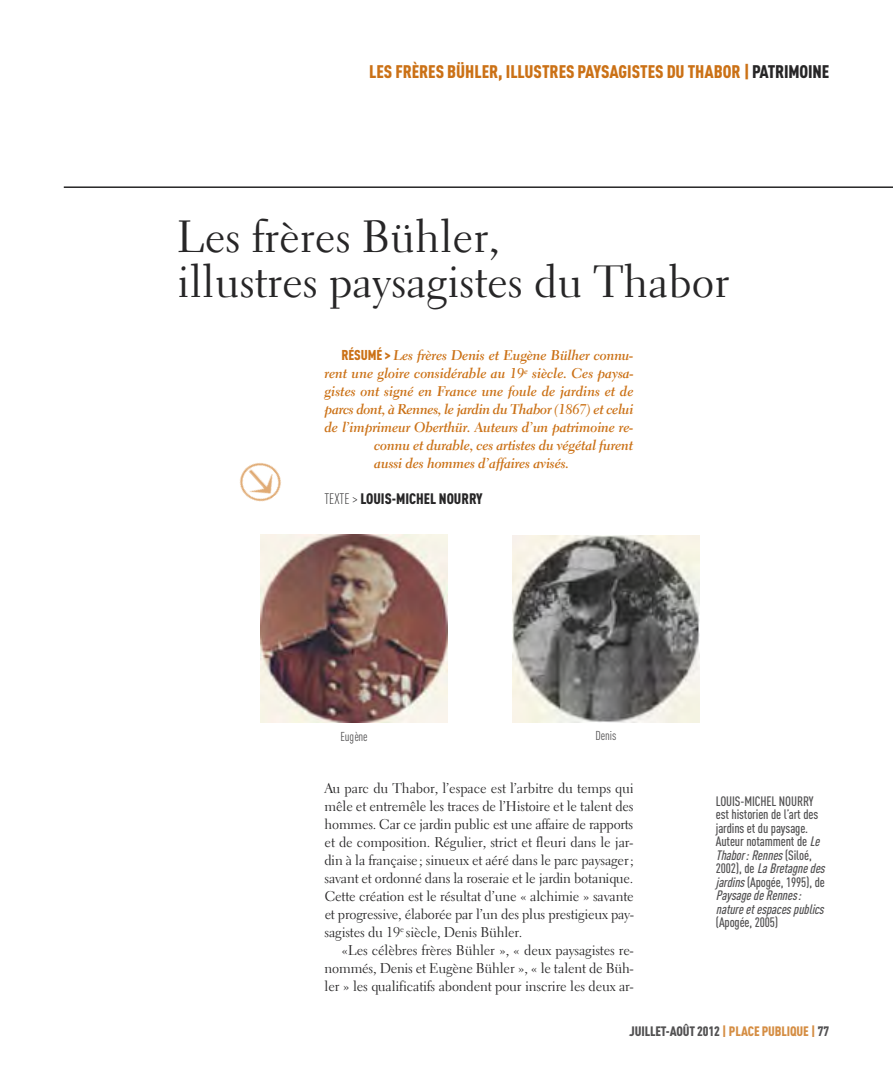
<style>
.page{position:relative;width:893px;height:1085px;background:#fff}
.page>*{position:absolute;margin:0;border:0;box-sizing:border-box;transform-origin:0 0}
.t1{font:45px/45px "Electra LT";color:#272627}
.t2{font:900 18px "DIN Cond";color:#cb7116}
.t3{font:900 15px "DIN Cond";color:#272627}
.t4{font:14.1px/18px "Electra LT";letter-spacing:-.01em;color:#272627;text-align:justify}
.t5{font:14.1px "Electra LT Bold Cursive";letter-spacing:-.015em;color:#cb7116}
.t6{font:500 13.5px/13.5px "DIN Cond";letter-spacing:-.01em;color:#525152}
.t7{font:900 13.5px "DIN Cond";letter-spacing:-.01em;color:#525152}
.t8{font:12.75px "DIN Cond";letter-spacing:-.005em;color:#525152}
.s1{color:#272627}
.s2{font-family:"DIN Cond";font-weight:900}
.s3{font-weight:300}
.s4{font-style:italic}
.s5{color:#d58e44}
</style>
<div class="page">
<img style="left:239px;top:463px;width:42px;height:39px">
<img style="left:260px;top:534px;width:188px;height:188px">
<img style="left:512px;top:535px;width:187px;height:187px">
<hr style="left:64px;top:186px;width:829px;height:2px;background:#272627">
<p class="t2" style="left:369px;top:60px;width:462px">LES FRÈRES BÜHLER, ILLUSTRES PAYSAGISTES DU THABOR |<span class="s1">PATRIMOINE</span></p>
<h1 class="t1" style="left:177px;top:219px;width:553px">Les frères Bühler,<br>illustres paysagistes du Thabor</h1>
<p class="t5" style="left:342px;top:350px;width:293px"><span class="s2">RÉSUMÉ &gt;</span> Les frères Denis et Eugène Bülher connu-</p>
<p class="t5" style="left:325px;top:368px;width:310px">rent une gloire considérable au 19<sup>e</sup> siècle. Ces paysa-</p>
<p class="t5" style="left:325px;top:386px;width:311px">gistes ont signé en France une foule de jardins et de</p>
<p class="t5" style="left:325px;top:404px;width:310px">parcs dont, à Rennes, le jardin du Thabor (1867) et celui</p>
<p class="t5" style="left:325px;top:422px;width:310px">de l’imprimeur Oberthür. Auteurs d’un patrimoine re-</p>
<p class="t5" style="left:374px;top:440px;width:260px">connu et durable, ces artistes du végétal furent</p>
<p class="t5" style="left:374px;top:458px;width:196px">aussi des hommes d’affaires avisés.</p>
<p class="t3" style="left:325px;top:490px;width:160px"><span class="s3">TEXTE &gt;</span> LOUIS-MICHEL NOURRY</p>
<p class="t8" style="left:340px;top:728px;width:29px">Eugène</p>
<p class="t8" style="left:596px;top:728px;width:22px">Denis</p>
<p class="t4" style="left:325px;top:780px;width:311px">Au parc du Thabor, l’espace est l’arbitre du temps qui mêle et entremêle les traces de l’Histoire et le talent des hommes. Car ce jardin public est une affaire de rapports et de composition. Régulier, strict et fleuri dans le jar&shy;din à la française; sinueux et aéré dans le parc paysager; savant et ordonné dans la roseraie et le jardin botanique.<br>Cette création est le résultat d’une « alchimie » savante et progressive, élaborée par l’un des plus prestigieux pay&shy;sagistes du 19<sup>e</sup> siècle, Denis Bühler.</p>
<p class="t4" style="left:325px;top:942px;width:310px;text-indent:17px">«Les célèbres frères Bühler », « deux paysagistes re&shy;nommés, Denis et Eugène Bühler », « le talent de Büh&shy;ler » les qualificatifs abondent pour inscrire les deux ar-</p>
<p class="t6" style="left:716px;top:793px;width:114px">LOUIS-MICHEL NOURRY est historien de l’art des jardins et du paysage.<br>Auteur notamment de <span class="s4">Le<br>Thabor:Rennes</span> ( S i l o é ,<br>2 0 0 2 ) , d e <span class="s4">LaBretagnedes jardins</span>(Apogée, 1995), de<br><span class="s4">PaysagedeRennes: natureetespacespublics</span></p>
<p class="t6" style="left:716px;top:915px;width:64px">(Apogée, 2005)</p>
<p class="t7" style="left:629px;top:1022px;width:202px">JUILLET-AOÛT 2012 <span class="s5">| PLACE PUBLIQUE |</span> 77</p>
</div>
